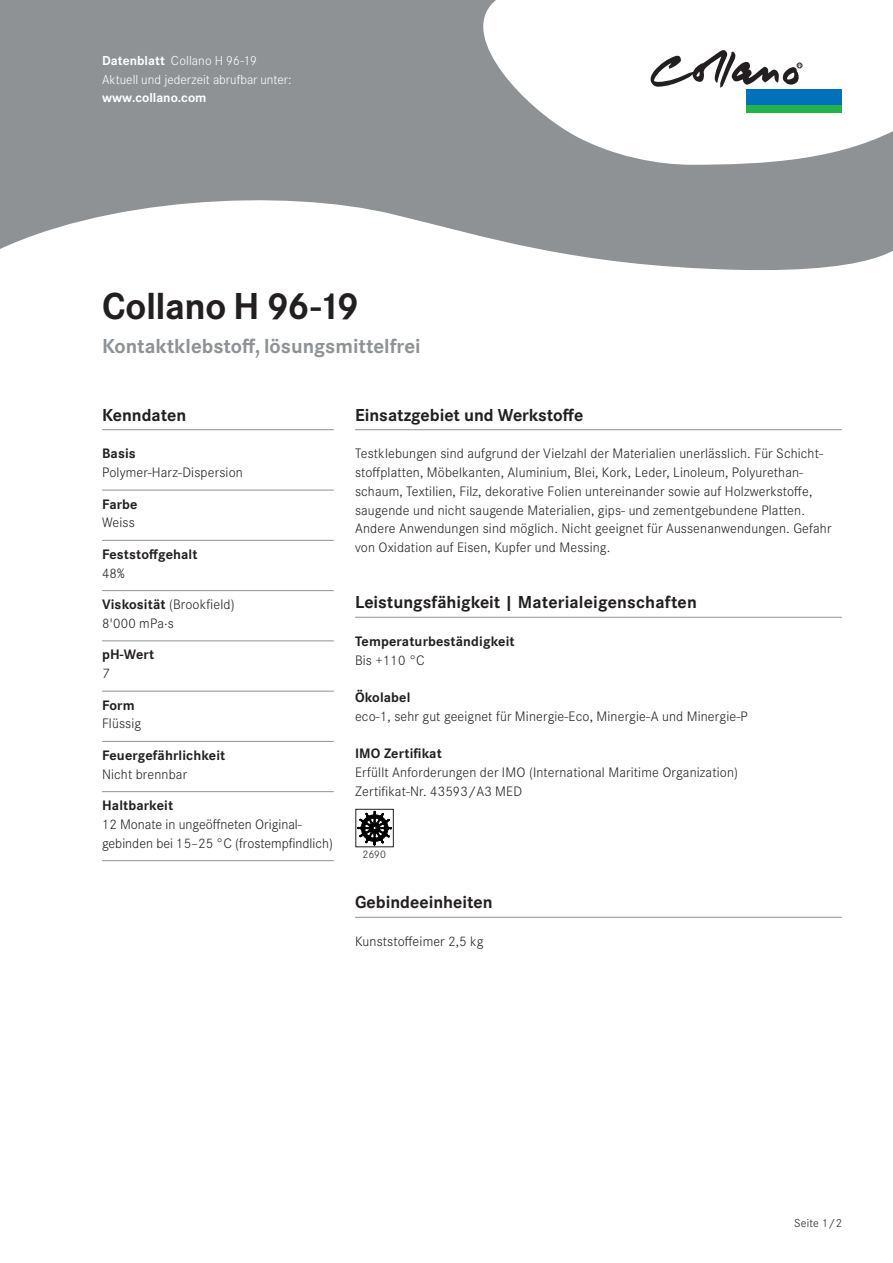
<style>
.page{position:relative;width:893px;height:1263px;background:#fff}
.page>*{position:absolute;margin:0;border:0;box-sizing:border-box;transform-origin:0 0}
.Head_28_Pt{font:700 39px "Corporate S";letter-spacing:-.015em;color:#231f20}
.Head_28_Pt-2{font:700 21px "Corporate S";color:#8e9295}
.Grundtext_oE_8_5_Fla{font:700 18px "Corporate S";color:#231f20}
.Grundtext_oE_8_5_Fla-2{font:300 14.25px/18.8px "Corporate S";letter-spacing:.01em;color:#231f20}
.Grundtext_oE_8_5_Fla-3{font:700 14.25px/18.8px "Corporate S";letter-spacing:.01em;color:#231f20}
.Grundtext_oE_8_5_Fla-4{font:300 13.5px/18.3px "Corporate S";color:#fff}
.t1{font:300 12px "Corporate S";letter-spacing:.02em;color:#231f20}
.t2{font:300 11.25px "Corporate S";color:#231f20}
.s1{font-weight:700}
.s2{font-weight:300}
</style>
<div class="page">
<svg style="left:0;top:0;width:893px;height:270px;fill:#8e9295"></svg>
<div style="left:746px;top:89px;width:96px;height:16px;background:#0072bc"></div>
<div style="left:746px;top:105px;width:96px;height:8px;background:#23b24b"></div>
<svg style="left:651px;top:50px;width:151px;height:38px"></svg>
<hr style="left:102px;top:429px;width:232px;height:1px;background:#8e9295">
<hr style="left:102px;top:490px;width:232px;height:1px;background:#8e9295">
<hr style="left:102px;top:540px;width:232px;height:1px;background:#8e9295">
<hr style="left:102px;top:590px;width:232px;height:1px;background:#8e9295">
<hr style="left:102px;top:641px;width:232px;height:1px;background:#8e9295">
<hr style="left:102px;top:691px;width:232px;height:1px;background:#8e9295">
<hr style="left:102px;top:741px;width:232px;height:1px;background:#8e9295">
<hr style="left:102px;top:791px;width:232px;height:1px;background:#8e9295">
<hr style="left:102px;top:860px;width:232px;height:1px;background:#8e9295">
<hr style="left:355px;top:429px;width:487px;height:1px;background:#8e9295">
<hr style="left:355px;top:617px;width:487px;height:1px;background:#8e9295">
<hr style="left:355px;top:917px;width:487px;height:1px;background:#8e9295">
<svg style="left:358px;top:811px;width:34px;height:34px"></svg>
<div style="left:355px;top:809px;width:39px;height:38px;border:1px solid #231f20"></div>
<p class="Grundtext_oE_8_5_Fla-4" style="left:102px;top:52px;width:157px"><span class="s1">Datenblatt</span> Collano H 96-19</p>
<p class="Grundtext_oE_8_5_Fla-4" style="left:102px;top:70px;width:191px">Aktuell und jederzeit abrufbar unter: <span class="s1">www.collano.com</span></p>
<p class="Head_28_Pt" style="left:102px;top:284px;width:259px">Collano H 96-19</p>
<p class="Head_28_Pt-2" style="left:102px;top:334px;width:320px">Kontaktklebstoff, lösungsmittelfrei</p>
<p class="Grundtext_oE_8_5_Fla" style="left:102px;top:405px;width:86px">Kenndaten</p>
<p class="Grundtext_oE_8_5_Fla-2" style="left:102px;top:444px;width:142px"><span class="s1">Basis<br></span>Polymer-Harz-Dispersion</p>
<p class="Grundtext_oE_8_5_Fla-3" style="left:102px;top:495px;width:37px">Farbe<br><span class="s2">Weiss</span></p>
<p class="Grundtext_oE_8_5_Fla-3" style="left:102px;top:545px;width:97px">Feststoffgehalt<br><span class="s2">48%</span></p>
<p class="Grundtext_oE_8_5_Fla-2" style="left:102px;top:595px;width:134px"><span class="s1">Viskosität</span> (Brookfield)<br>8'000 mPa·s</p>
<p class="Grundtext_oE_8_5_Fla-3" style="left:102px;top:646px;width:54px">pH-Wert<br><span class="s2">7</span></p>
<p class="Grundtext_oE_8_5_Fla-2" style="left:102px;top:696px;width:41px"><span class="s1">Form<br></span>Flüssig</p>
<p class="Grundtext_oE_8_5_Fla-3" style="left:102px;top:746px;width:125px">Feuergefährlichkeit<br><span class="s2">Nicht brennbar</span></p>
<p class="Grundtext_oE_8_5_Fla-2" style="left:102px;top:796px;width:232px"><span class="s1">Haltbarkeit<br></span>12 Monate in ungeöffneten Original&shy;gebinden bei 15–25 °C (frostempfindlich)</p>
<p class="Grundtext_oE_8_5_Fla" style="left:355px;top:405px;width:230px">Einsatzgebiet und Werkstoffe</p>
<p class="Grundtext_oE_8_5_Fla-2" style="left:355px;top:444px;width:478px">Testklebungen sind aufgrund der Vielzahl der Materialien unerlässlich. Für Schicht&shy;stoffplatten, Möbelkanten, Aluminium, Blei, Kork, Leder, Linoleum, Polyurethan&shy;schaum, Textilien, Filz, dekorative Folien untereinander sowie auf Holzwerkstoffe, saugende und nicht saugende Materialien, gips- und zementgebundene Platten.<br>Andere Anwendungen sind möglich. Nicht geeignet für Aussenanwendungen. Gefahr von Oxidation auf Eisen, Kupfer und Messing.</p>
<p class="Grundtext_oE_8_5_Fla" style="left:355px;top:592px;width:343px">Leistungsfähigkeit | Materialeigenschaften</p>
<p class="Grundtext_oE_8_5_Fla-3" style="left:355px;top:632px;width:161px">Temperaturbeständigkeit</p>
<p class="Grundtext_oE_8_5_Fla-2" style="left:355px;top:651px;width:71px">Bis +110 °C</p>
<p class="Grundtext_oE_8_5_Fla-3" style="left:355px;top:688px;width:57px">Ökolabel</p>
<p class="Grundtext_oE_8_5_Fla-2" style="left:355px;top:707px;width:394px">eco-1, sehr gut geeignet für Minergie-Eco, Minergie-A und Minergie-P</p>
<p class="Grundtext_oE_8_5_Fla-3" style="left:355px;top:745px;width:88px">IMO Zertifikat</p>
<p class="Grundtext_oE_8_5_Fla-2" style="left:355px;top:763px;width:384px">Erfüllt Anforderungen der IMO (International Maritime Organization)<br>Zertifikat-Nr. 43593/A3 MED</p>
<p class="t2" style="left:362px;top:848px;width:25px">2690</p>
<p class="Grundtext_oE_8_5_Fla" style="left:355px;top:892px;width:139px">Gebindeeinheiten</p>
<p class="Grundtext_oE_8_5_Fla-2" style="left:355px;top:932px;width:130px">Kunststoffeimer 2,5 kg</p>
<p class="t1" style="left:794px;top:1216px;width:49px">Seite 1/2</p>
</div>
